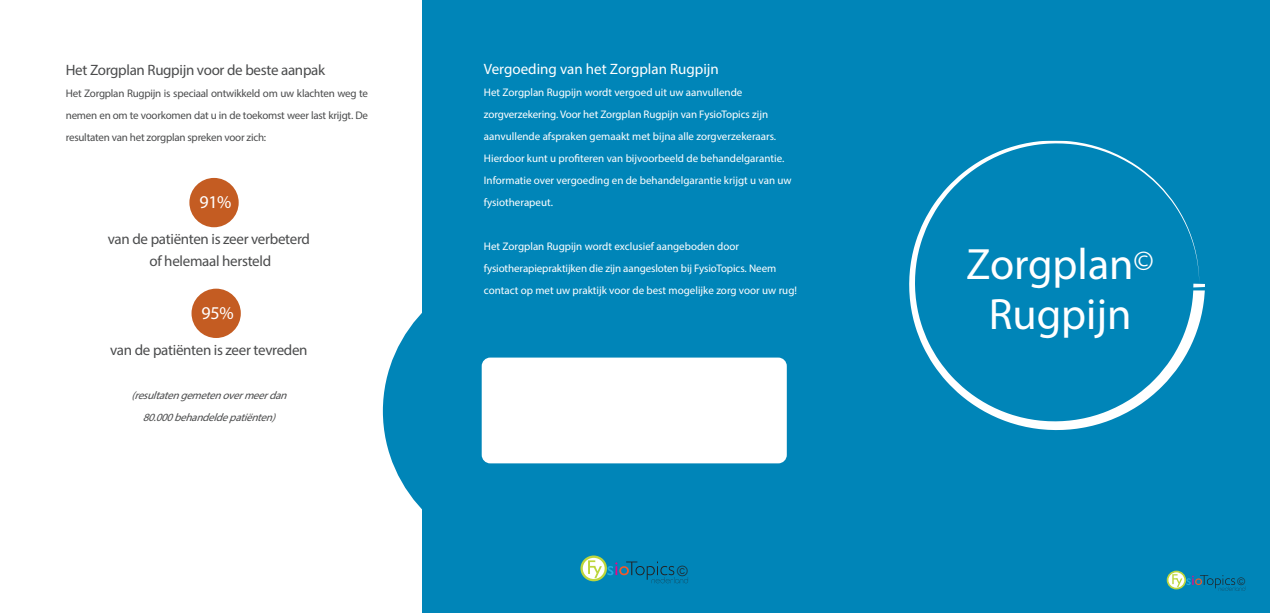
<style>
.page{position:relative;width:1270px;height:613px;background:#fff}
.page>*{position:absolute;margin:0;border:0;box-sizing:border-box;transform-origin:0 0}
.t1{font:44px/49.4px "Myriad Pro";color:#fff;text-align:center}
.t2{font:18px "Myriad Pro";color:#fff}
.t3{font:15px/22px "Myriad Pro";letter-spacing:-.02em;color:#4b4c4d;text-align:center}
.t4{font:15px "Myriad Pro";color:#fff}
.t5{font:300 14.1px "Gill Sans";color:#231f20}
.t6{font:11px/22px "Myriad Pro";color:#fff}
.t7{font:11px/22px "Myriad Pro";letter-spacing:-.02em;color:#4b4c4d;text-align:justify}
.t8{font:italic 11px/22px "Myriad Pro";color:#4b4c4d;text-align:center}
.t9{font:300 10.2px "Gill Sans";color:#231f20}
</style>
<div class="page">
<div style="left:383px;top:263px;width:309px;height:295px;background:#0085b8;border-radius:50%"></div>
<div style="left:423px;top:0;width:847px;height:612px;background:#0085b8"></div>
<svg style="left:909px;top:140px;width:296px;height:290px"></svg>
<div style="left:482px;top:357px;width:305px;height:106px;background:#fff;border-radius:9px"></div>
<svg style="left:582px;top:556px;width:24px;height:23px"></svg>
<div style="left:580px;top:555px;width:27px;height:26px;border:2px solid #bdd63c;border-radius:50%"></div>
<svg style="left:588px;top:560px;width:100px;height:23px"></svg>
<div style="left:189px;top:178px;width:50px;height:49px;background:#c45c22;border-radius:50%"></div>
<div style="left:192px;top:288px;width:49px;height:50px;background:#c45c22;border-radius:50%"></div>
<svg style="left:1168px;top:571px;width:17px;height:17px"></svg>
<div style="left:1167px;top:570px;width:19px;height:19px;border:2px solid #bdd63c;border-radius:50%"></div>
<svg style="left:1172px;top:574px;width:73px;height:16px"></svg>
<h3 class="t3" style="left:66px;top:59px;width:261px">Het Zorgplan Rugpijn voor de beste aanpak</h3>
<p class="t7" style="left:66px;top:82px;width:304px">Het Zorgplan Rugpijn is speciaal ontwikkeld om uw klachten weg te nemen en om te voorkomen dat u in de toekomst weer last krijgt. De resultaten van het zorgplan spreken voor zich:</p>
<h2 class="t2" style="left:199px;top:191px;width:34px">91%</h2>
<h3 class="t3" style="left:108px;top:228px;width:204px">van de patiënten is zeer verbeterd of helemaal hersteld</h3>
<h2 class="t2" style="left:202px;top:302px;width:34px">95%</h2>
<h3 class="t3" style="left:110px;top:338px;width:199px">van de patiënten is zeer tevreden</h3>
<p class="t8" style="left:132px;top:383px;width:161px">(resultatengemetenovermeerdan<br>80.000behandeldepatiënten)</p>
<h3 class="t4" style="left:484px;top:59px;width:236px">Vergoeding van het Zorgplan Rugpijn</h3>
<p class="t6" style="left:484px;top:81px;width:309px">Het Zorgplan Rugpijn wordt vergoed uit uw aanvullende zorgverzekering. Voor het Zorgplan Rugpijn van FysioTopics zijn aanvullende afspraken gemaakt met bijna alle zorgverzekeraars.<br>Hierdoor kunt u profiteren van bijvoorbeeld de behandelgarantie.<br>Informatie over vergoeding en de behandelgarantie krijgt u van uw fysiotherapeut.</p>
<p class="t6" style="left:484px;top:235px;width:315px">Het Zorgplan Rugpijn wordt exclusief aangeboden door fysiotherapiepraktijken die zijn aangesloten bij FysioTopics. Neem contact op met uw praktijk voor de best mogelijke zorg voor uw rug!</p>
<p class="t5" style="left:677px;top:562px;width:13px">©</p>
<h1 class="t1" style="left:966px;top:239px;width:189px">Zorgplan<sup>©<br></sup>Rugpijn</h1>
<p class="t9" style="left:1237px;top:575px;width:10px">©</p>
</div>
